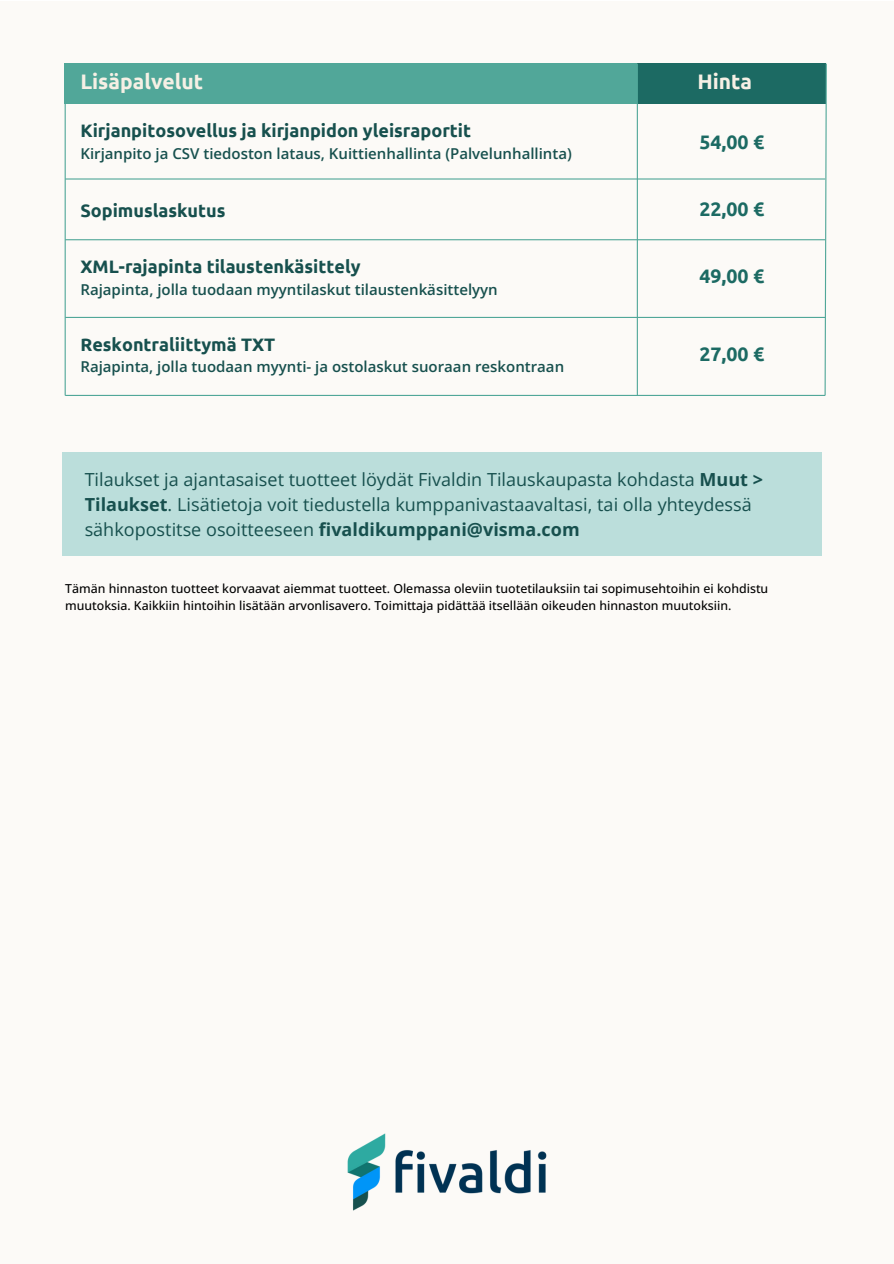
<style>
.page{position:relative;width:894px;height:1264px;background:#fff}
.page>*{position:absolute;margin:0;border:0;box-sizing:border-box;transform-origin:0 0}
.t1{font:700 21px "Ubuntu";color:#f6f0e5}
.t2{font:700 19.5px "Ubuntu";color:#1c6a63}
.t3{font:18px/24.8px "Open Sans";color:#17504e}
.t4{font:700 18px "Ubuntu";color:#17504e}
.t5{font:600 15px "Open Sans";color:#17504e}
.t6{font:500 12.3px/16.5px "Open Sans";color:#000}
.s1{font-weight:700}
</style>
<div class="page">
<div style="left:0;top:1px;width:893px;height:1262px;background:#fcfaf7"></div>
<div style="left:62px;top:452px;width:759px;height:104px;background:#bbdedb"></div>
<div style="left:65px;top:64px;width:573px;height:40px;background:#51a799"></div>
<div style="left:637px;top:64px;width:189px;height:40px;background:#1c6a63"></div>
<hr style="left:65px;top:178px;width:759px;height:1px;background:#51a799">
<hr style="left:65px;top:239px;width:759px;height:1px;background:#51a799">
<hr style="left:65px;top:317px;width:759px;height:1px;background:#51a799">
<hr style="left:65px;top:395px;width:759px;height:1px;background:#51a799">
<hr style="left:65px;top:64px;width:1px;height:331px;background:#51a799">
<svg style="left:823px;top:63px;width:4px;height:333px"></svg>
<hr style="left:636px;top:64px;width:1px;height:331px;background:#51a799">
<img style="left:347px;top:1133px;width:200px;height:78px">
<h1 class="t1" style="left:80px;top:70px;width:124px">Lisäpalvelut</h1>
<h4 class="t1" style="left:697px;top:70px;width:56px">Hinta</h4>
<h1 class="t4" style="left:80px;top:120px;width:392px">Kirjanpitosovellus ja kirjanpidon yleisraportit</h1>
<p class="t5" style="left:80px;top:142px;width:493px">Kirjanpito ja CSV tiedoston lataus, Kuittienhallinta (Palvelunhallinta)</p>
<p class="t4" style="left:80px;top:200px;width:147px">Sopimuslaskutus</p>
<h1 class="t4" style="left:80px;top:257px;width:281px">XML-rajapinta tilaustenkäsittely</h1>
<h1 class="t5" style="left:80px;top:278px;width:419px">Rajapinta, jolla tuodaan myyntilaskut tilaustenkäsittelyyn</h1>
<h2 class="t4" style="left:80px;top:334px;width:196px">Reskontraliittymä TXT</h2>
<h2 class="t5" style="left:80px;top:356px;width:485px">Rajapinta, jolla tuodaan myynti- ja ostolaskut suoraan reskontraan</h2>
<p class="t2" style="left:699px;top:131px;width:66px">54,00 €</p>
<h2 class="t2" style="left:699px;top:198px;width:66px">22,00 €</h2>
<h1 class="t2" style="left:699px;top:264px;width:66px">49,00 €</h1>
<h4 class="t2" style="left:699px;top:343px;width:66px">27,00 €</h4>
<p class="t3" style="left:85px;top:467px;width:679px">Tilaukset ja ajantasaiset tuotteet löydät Fivaldin Tilauskaupasta kohdasta <span class="s1">Muut &gt;<br>Tilaukset</span>. Lisätietoja voit tiedustella kumppanivastaavaltasi, tai olla yhteydessä sähkopostitse osoitteeseen <span class="s1">fivaldikumppani@visma.com</span></p>
<p class="t6" style="left:65px;top:580px;width:704px">Tämän hinnaston tuotteet korvaavat aiemmat tuotteet. Olemassa oleviin tuotetilauksiin tai sopimusehtoihin ei kohdistu muutoksia. Kaikkiin hintoihin lisätään arvonlisavero. Toimittaja pidättää itsellään oikeuden hinnaston muutoksiin.</p>
</div>
